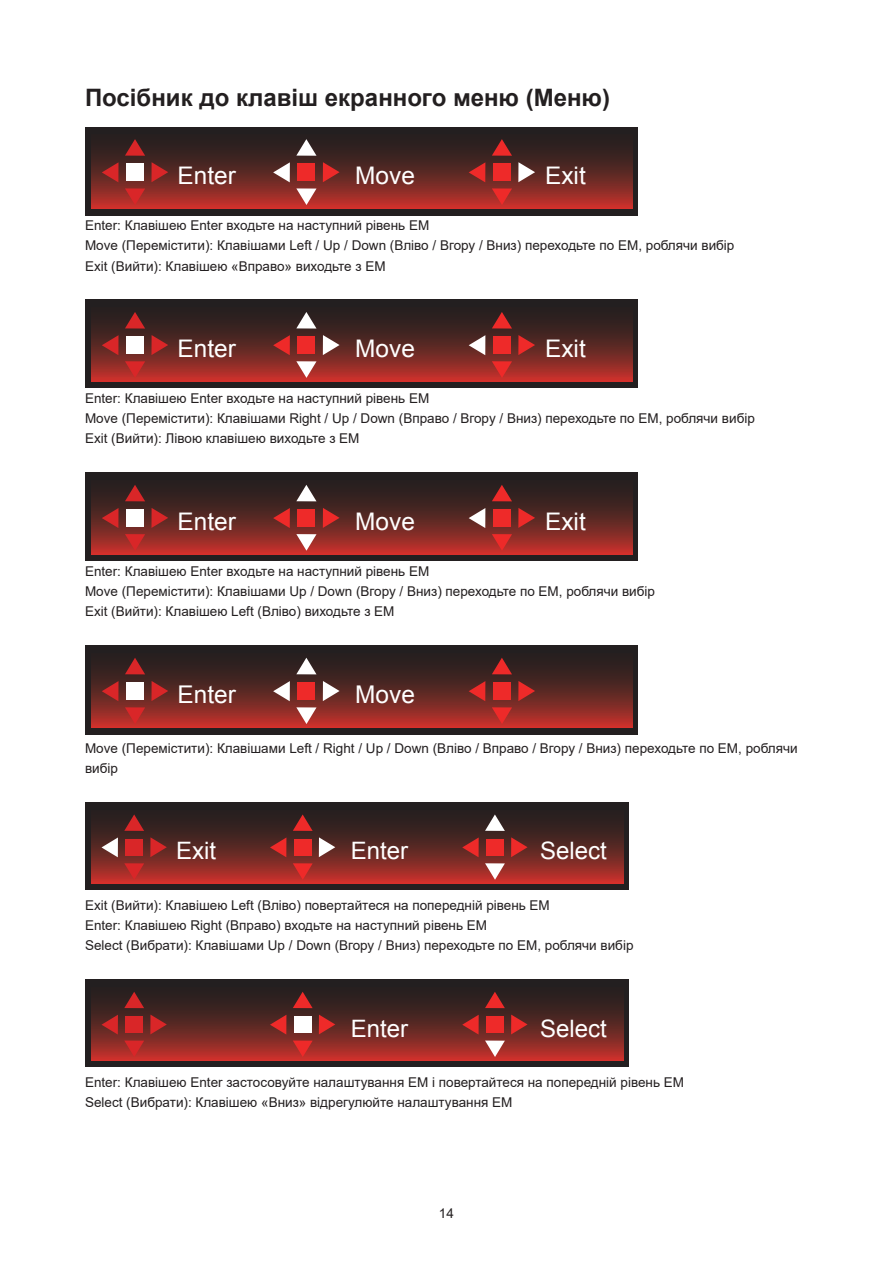
<style>
.page{position:relative;width:893px;height:1263px;background:#fff}
.page>*{position:absolute;margin:0;border:0;box-sizing:border-box;transform-origin:0 0}
.t1{font:24.45px "Arial";color:#fff}
.t2{font:24.3px "Arial";color:#fff}
.Heading_2{font:700 24px "Arial";color:#231f20}
.t3{font:24px "Arial";color:#fff}
.正文_text-1{font:13.5px/20.2px "Arial";color:#231f20}
</style>
<div class="page">
<div style="left:85px;top:127px;width:553px;height:88px;background:#231f20"></div>
<svg style="left:91px;top:145px;width:541px;height:64px;background:#702925"></svg>
<svg style="left:125px;top:139px;width:20px;height:17px"></svg>
<svg style="left:151px;top:162px;width:17px;height:20px"></svg>
<svg style="left:102px;top:162px;width:17px;height:20px"></svg>
<svg style="left:125px;top:188px;width:20px;height:17px"></svg>
<div style="left:126px;top:164px;width:18px;height:17px;background:#fff"></div>
<svg style="left:296px;top:139px;width:20px;height:17px"></svg>
<svg style="left:323px;top:162px;width:17px;height:20px"></svg>
<svg style="left:273px;top:162px;width:17px;height:20px"></svg>
<svg style="left:296px;top:188px;width:20px;height:17px"></svg>
<div style="left:297px;top:164px;width:18px;height:17px;background:#ee2a29"></div>
<svg style="left:492px;top:139px;width:20px;height:17px"></svg>
<svg style="left:518px;top:162px;width:17px;height:20px"></svg>
<svg style="left:469px;top:162px;width:16px;height:20px"></svg>
<svg style="left:492px;top:188px;width:20px;height:17px"></svg>
<div style="left:493px;top:164px;width:18px;height:17px;background:#ee2a29"></div>
<div style="left:85px;top:299px;width:553px;height:89px;background:#231f20"></div>
<svg style="left:91px;top:317px;width:541px;height:65px;background:#6f2925"></svg>
<svg style="left:125px;top:312px;width:20px;height:17px"></svg>
<svg style="left:151px;top:335px;width:17px;height:20px"></svg>
<svg style="left:102px;top:335px;width:17px;height:20px"></svg>
<svg style="left:125px;top:361px;width:20px;height:17px"></svg>
<div style="left:126px;top:337px;width:18px;height:17px;background:#fff"></div>
<svg style="left:296px;top:312px;width:20px;height:17px"></svg>
<svg style="left:323px;top:335px;width:17px;height:20px"></svg>
<svg style="left:273px;top:335px;width:17px;height:20px"></svg>
<svg style="left:296px;top:361px;width:20px;height:17px"></svg>
<div style="left:297px;top:337px;width:18px;height:17px;background:#ee2a29"></div>
<svg style="left:492px;top:312px;width:20px;height:17px"></svg>
<svg style="left:518px;top:335px;width:17px;height:20px"></svg>
<svg style="left:469px;top:335px;width:16px;height:20px"></svg>
<svg style="left:492px;top:361px;width:20px;height:17px"></svg>
<div style="left:493px;top:337px;width:18px;height:17px;background:#ee2a29"></div>
<div style="left:85px;top:472px;width:553px;height:89px;background:#231f20"></div>
<svg style="left:91px;top:484px;width:541px;height:71px"></svg>
<svg style="left:125px;top:485px;width:20px;height:16px"></svg>
<svg style="left:151px;top:508px;width:17px;height:20px"></svg>
<svg style="left:102px;top:508px;width:17px;height:20px"></svg>
<svg style="left:125px;top:534px;width:20px;height:17px"></svg>
<div style="left:126px;top:510px;width:18px;height:17px;background:#fff"></div>
<svg style="left:296px;top:485px;width:20px;height:16px"></svg>
<svg style="left:323px;top:508px;width:17px;height:20px"></svg>
<svg style="left:273px;top:508px;width:17px;height:20px"></svg>
<svg style="left:296px;top:534px;width:20px;height:17px"></svg>
<div style="left:297px;top:510px;width:18px;height:17px;background:#ee2a29"></div>
<svg style="left:492px;top:485px;width:20px;height:16px"></svg>
<svg style="left:518px;top:508px;width:17px;height:20px"></svg>
<svg style="left:469px;top:508px;width:16px;height:20px"></svg>
<svg style="left:492px;top:534px;width:20px;height:17px"></svg>
<div style="left:493px;top:510px;width:18px;height:17px;background:#ee2a29"></div>
<div style="left:85px;top:645px;width:553px;height:89px;background:#231f20"></div>
<svg style="left:91px;top:657px;width:541px;height:71px"></svg>
<svg style="left:125px;top:658px;width:20px;height:16px"></svg>
<svg style="left:151px;top:681px;width:17px;height:20px"></svg>
<svg style="left:102px;top:681px;width:17px;height:20px"></svg>
<svg style="left:125px;top:707px;width:20px;height:17px"></svg>
<div style="left:126px;top:683px;width:18px;height:17px;background:#fff"></div>
<svg style="left:296px;top:658px;width:20px;height:16px"></svg>
<svg style="left:323px;top:681px;width:17px;height:20px"></svg>
<svg style="left:273px;top:681px;width:17px;height:20px"></svg>
<svg style="left:296px;top:707px;width:20px;height:17px"></svg>
<div style="left:297px;top:683px;width:18px;height:17px;background:#ee2a29"></div>
<svg style="left:492px;top:658px;width:20px;height:16px"></svg>
<svg style="left:518px;top:681px;width:17px;height:20px"></svg>
<svg style="left:469px;top:681px;width:16px;height:20px"></svg>
<svg style="left:492px;top:707px;width:20px;height:17px"></svg>
<div style="left:493px;top:683px;width:18px;height:17px;background:#ee2a29"></div>
<div style="left:85px;top:802px;width:544px;height:88px;background:#231f20"></div>
<svg style="left:91px;top:820px;width:532px;height:63px;background:#6e2925"></svg>
<svg style="left:124px;top:814px;width:20px;height:17px"></svg>
<svg style="left:150px;top:837px;width:17px;height:20px"></svg>
<svg style="left:102px;top:837px;width:16px;height:20px"></svg>
<svg style="left:124px;top:863px;width:20px;height:17px"></svg>
<div style="left:125px;top:839px;width:18px;height:17px;background:#d92628"></div>
<svg style="left:293px;top:814px;width:20px;height:17px"></svg>
<svg style="left:319px;top:837px;width:16px;height:20px"></svg>
<svg style="left:270px;top:837px;width:16px;height:20px"></svg>
<svg style="left:293px;top:863px;width:20px;height:17px"></svg>
<div style="left:294px;top:839px;width:17px;height:17px;background:#ee2a29"></div>
<svg style="left:485px;top:814px;width:20px;height:17px"></svg>
<svg style="left:511px;top:837px;width:16px;height:20px"></svg>
<svg style="left:462px;top:837px;width:17px;height:20px"></svg>
<svg style="left:485px;top:863px;width:20px;height:17px"></svg>
<div style="left:486px;top:839px;width:17px;height:17px;background:#ee2a29"></div>
<div style="left:85px;top:979px;width:544px;height:88px;background:#231f20"></div>
<svg style="left:91px;top:991px;width:532px;height:70px"></svg>
<svg style="left:124px;top:992px;width:20px;height:16px"></svg>
<svg style="left:150px;top:1014px;width:17px;height:20px"></svg>
<svg style="left:102px;top:1015px;width:16px;height:19px"></svg>
<svg style="left:124px;top:1040px;width:20px;height:17px"></svg>
<div style="left:125px;top:1016px;width:18px;height:17px;background:#d92628"></div>
<svg style="left:293px;top:992px;width:20px;height:16px"></svg>
<svg style="left:319px;top:1014px;width:16px;height:20px"></svg>
<svg style="left:270px;top:1015px;width:16px;height:19px"></svg>
<svg style="left:293px;top:1040px;width:20px;height:17px"></svg>
<div style="left:294px;top:1016px;width:17px;height:17px;background:#fff"></div>
<svg style="left:485px;top:992px;width:20px;height:16px"></svg>
<svg style="left:511px;top:1014px;width:16px;height:20px"></svg>
<svg style="left:462px;top:1015px;width:17px;height:19px"></svg>
<svg style="left:485px;top:1040px;width:20px;height:17px"></svg>
<div style="left:486px;top:1016px;width:17px;height:17px;background:#ee2a29"></div>
<p class="Heading_2" style="left:85px;top:80px;width:527px">Посібник до клавіш екранного меню (Меню)</p>
<p class="t2" style="left:178px;top:160px;width:60px">Enter</p>
<p class="t2" style="left:355px;top:160px;width:61px">Move</p>
<p class="t2" style="left:545px;top:160px;width:42px">Exit</p>
<p class="正文_text-1" style="left:85px;top:215px;width:346px">Enter: Клавішею Enter входьте на наступний рівень ЕМ</p>
<p class="正文_text-1" style="left:85px;top:235px;width:651px">Move (Перемістити): Клавішами Left / Up / Down (Вліво / Вгору / Вниз) переходьте по ЕМ, роблячи вибір</p>
<p class="正文_text-1" style="left:85px;top:256px;width:302px">Exit (Вийти): Клавішею «Вправо» виходьте з ЕМ</p>
<p class="t2" style="left:178px;top:333px;width:60px">Enter</p>
<p class="t2" style="left:355px;top:333px;width:61px">Move</p>
<p class="t2" style="left:545px;top:333px;width:42px">Exit</p>
<p class="正文_text-1" style="left:85px;top:388px;width:346px">Enter: Клавішею Enter входьте на наступний рівень ЕМ</p>
<p class="正文_text-1" style="left:85px;top:408px;width:671px">Move (Перемістити): Клавішами Right / Up / Down (Вправо / Вгору / Вниз) переходьте по ЕМ, роблячи вибір</p>
<p class="正文_text-1" style="left:85px;top:428px;width:276px">Exit (Вийти): Лівою клавішею виходьте з ЕМ</p>
<p class="t2" style="left:178px;top:506px;width:60px">Enter</p>
<p class="t2" style="left:355px;top:506px;width:61px">Move</p>
<p class="t2" style="left:545px;top:506px;width:42px">Exit</p>
<p class="正文_text-1" style="left:85px;top:561px;width:346px">Enter: Клавішею Enter входьте на наступний рівень ЕМ</p>
<p class="正文_text-1" style="left:85px;top:581px;width:571px">Move (Перемістити): Клавішами Up / Down (Вгору / Вниз) переходьте по ЕМ, роблячи вибір</p>
<p class="正文_text-1" style="left:85px;top:601px;width:311px">Exit (Вийти): Клавішею Left (Вліво) виходьте з ЕМ</p>
<p class="t1" style="left:178px;top:679px;width:60px">Enter</p>
<p class="t1" style="left:355px;top:679px;width:61px">Move</p>
<p class="正文_text-1" style="left:85px;top:738px;width:714px">Move (Перемістити): Клавішами Left / Right / Up / Down (Вліво / Вправо / Вгору / Вниз) переходьте по ЕМ, роблячи вибір</p>
<p class="t3" style="left:176px;top:835px;width:42px">Exit</p>
<p class="t3" style="left:351px;top:835px;width:59px">Enter</p>
<p class="t3" style="left:540px;top:835px;width:68px">Select</p>
<p class="正文_text-1" style="left:85px;top:895px;width:466px">Exit (Вийти): Клавішею Left (Вліво) повертайтеся на попередній рівень ЕМ</p>
<p class="正文_text-1" style="left:85px;top:915px;width:404px">Enter: Клавішею Right (Вправо) входьте на наступний рівень ЕМ</p>
<p class="正文_text-1" style="left:85px;top:935px;width:550px">Select (Вибрати): Клавішами Up / Down (Вгору / Вниз) переходьте по ЕМ, роблячи вибір</p>
<p class="t3" style="left:351px;top:1012px;width:59px">Enter</p>
<p class="t3" style="left:540px;top:1012px;width:68px">Select</p>
<p class="正文_text-1" style="left:85px;top:1072px;width:600px">Enter: Клавішею Enter застосовуйте налаштування ЕМ і повертайтеся на попередній рівень ЕМ</p>
<p class="正文_text-1" style="left:85px;top:1092px;width:429px">Select (Вибрати): Клавішею «Вниз» відрегулюйте налаштування ЕМ</p>
<p class="正文_text-1" style="left:439px;top:1203px;width:17px">14</p>
</div>
